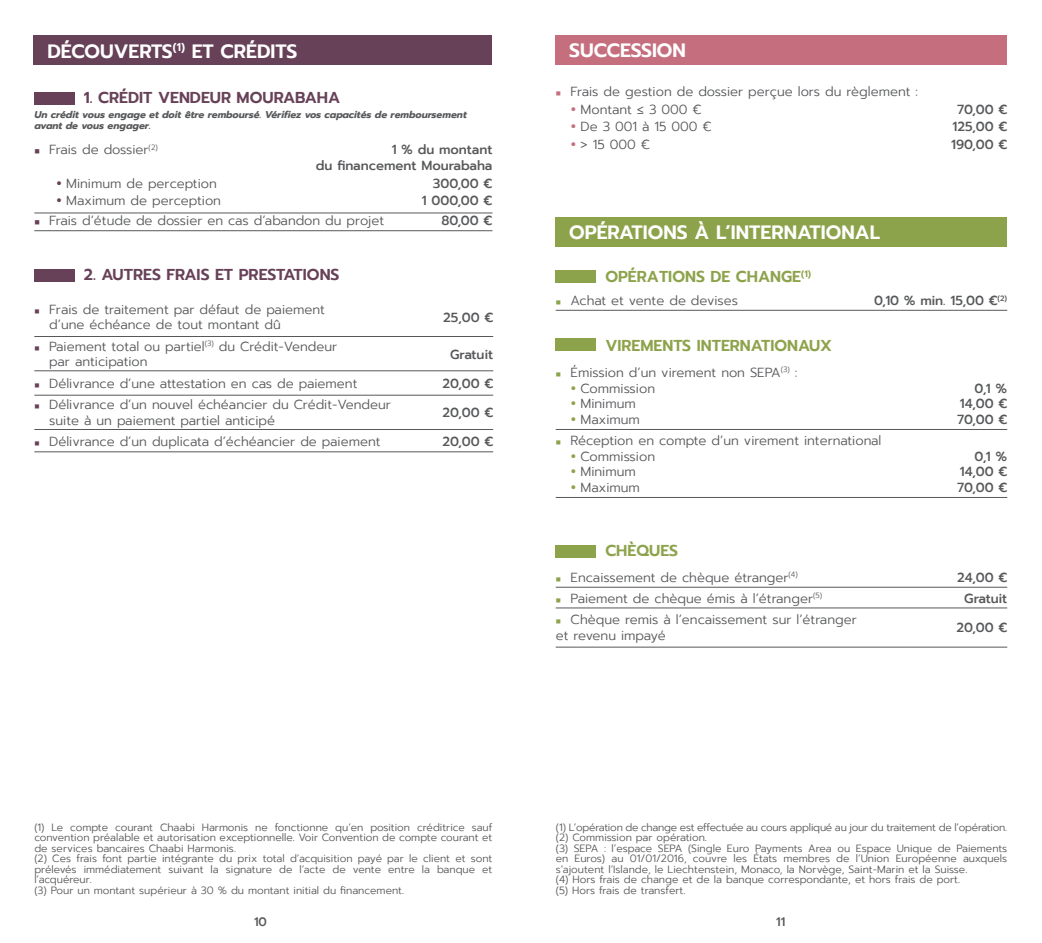
<style>
.page{position:relative;width:1042px;height:943px;background:#fff}
.page>*{position:absolute;margin:0;border:0;box-sizing:border-box;transform-origin:0 0}
.t1{font:600 19.25px "Prompt";color:#fff}
.t2{font:600 15.75px "Prompt";color:#8da34b}
.t3{font:600 15.75px "Prompt";color:#674158}
.t4{font:300 13.12px/15.8px "Prompt";color:#57585a}
.t5{font:500 13.12px "Prompt";color:#57585a}
.t6{font:500 12.25px "Prompt";color:#57585a}
.t7{font:300 10.5px/10.5px "Prompt";color:#57585a;text-align:justify}
.t8{font:300 10.5px "Prompt";letter-spacing:-.02em;color:#57585a}
.t9{font:italic 700 9.8px/10.5px "Prompt";color:#57585a}
</style>
<div class="page">
<div style="left:33px;top:35px;width:458px;height:30px;background:#674158"></div>
<hr style="left:34px;top:230px;width:458px;height:1px;background:#57585a">
<hr style="left:34px;top:212px;width:211px;height:1px;background:#57585a">
<hr style="left:245px;top:212px;width:247px;height:1px;background:#57585a">
<hr style="left:34px;top:336px;width:357px;height:1px;background:#57585a">
<hr style="left:391px;top:336px;width:102px;height:1px;background:#57585a">
<hr style="left:34px;top:370px;width:357px;height:1px;background:#57585a">
<hr style="left:391px;top:370px;width:102px;height:1px;background:#57585a">
<hr style="left:34px;top:395px;width:357px;height:1px;background:#57585a">
<hr style="left:391px;top:395px;width:102px;height:1px;background:#57585a">
<hr style="left:34px;top:429px;width:357px;height:1px;background:#57585a">
<hr style="left:391px;top:429px;width:102px;height:1px;background:#57585a">
<hr style="left:34px;top:451px;width:357px;height:1px;background:#57585a">
<hr style="left:391px;top:451px;width:102px;height:1px;background:#57585a">
<div style="left:35px;top:92px;width:40px;height:12px;background:#674158"></div>
<div style="left:35px;top:269px;width:40px;height:13px;background:#674158"></div>
<div style="left:556px;top:35px;width:451px;height:29px;background:#c56f7e"></div>
<hr style="left:556px;top:310px;width:451px;height:1px;background:#57585a">
<hr style="left:556px;top:429px;width:451px;height:1px;background:#57585a">
<hr style="left:556px;top:497px;width:451px;height:1px;background:#57585a">
<hr style="left:556px;top:587px;width:451px;height:1px;background:#57585a">
<hr style="left:556px;top:607px;width:451px;height:1px;background:#57585a">
<hr style="left:556px;top:646px;width:353px;height:1px;background:#57585a">
<hr style="left:909px;top:646px;width:98px;height:1px;background:#57585a">
<div style="left:556px;top:217px;width:451px;height:29px;background:#8da34b"></div>
<div style="left:556px;top:270px;width:40px;height:12px;background:#8da34b"></div>
<div style="left:556px;top:338px;width:40px;height:13px;background:#8da34b"></div>
<div style="left:556px;top:545px;width:40px;height:12px;background:#8da34b"></div>
<p class="t1" style="left:47px;top:37px;width:251px">DÉCOUVERTS<sup>(1)</sup> ET CRÉDITS</p>
<p class="t3" style="left:84px;top:86px;width:258px">1. CRÉDIT VENDEUR MOURABAHA</p>
<p class="t9" style="left:34px;top:110px;width:434px">Un crédit vous engage et doit être remboursé. Vérifiez vos capacités de remboursement avant de vous engager.</p>
<p class="t4" style="left:49px;top:142px;width:110px">Frais de dossier<sup>(2)</sup></p>
<p class="t5" style="left:392px;top:140px;width:102px">1 % du montant</p>
<p class="t5" style="left:316px;top:156px;width:178px">du financement Mourabaha</p>
<p class="t4" style="left:66px;top:176px;width:152px">Minimum de perception</p>
<p class="t5" style="left:433px;top:174px;width:61px">300,00 €</p>
<p class="t4" style="left:66px;top:192px;width:156px">Maximum de perception</p>
<p class="t5" style="left:422px;top:191px;width:72px">1 000,00 €</p>
<p class="t4" style="left:49px;top:213px;width:336px">Frais d‘étude de dossier en cas d’abandon du projet</p>
<p class="t5" style="left:441px;top:211px;width:53px">80,00 €</p>
<p class="t3" style="left:84px;top:262px;width:257px">2. AUTRES FRAIS ET PRESTATIONS</p>
<p class="t4" style="left:49px;top:301px;width:277px">Frais de traitement par défaut de paiement d’une échéance de tout montant dû</p>
<p class="t5" style="left:443px;top:307px;width:51px">25,00 €</p>
<p class="t4" style="left:49px;top:338px;width:290px">Paiement total ou partiel<sup>(3)</sup> du Crédit-Vendeur par anticipation</p>
<p class="t5" style="left:450px;top:344px;width:44px">Gratuit</p>
<p class="t4" style="left:49px;top:375px;width:310px">Délivrance d’une attestation en cas de paiement</p>
<p class="t5" style="left:442px;top:374px;width:52px">20,00 €</p>
<p class="t4" style="left:49px;top:397px;width:343px">Délivrance d’un nouvel échéancier du Crédit-Vendeur suite à un paiement partiel anticipé</p>
<p class="t5" style="left:442px;top:403px;width:52px">20,00 €</p>
<p class="t4" style="left:49px;top:433px;width:333px">Délivrance d’un duplicata d’échéancier de paiement</p>
<p class="t5" style="left:442px;top:431px;width:52px">20,00 €</p>
<p class="t1" style="left:569px;top:36px;width:118px">SUCCESSION</p>
<p class="t4" style="left:570px;top:84px;width:349px">Frais de gestion de dossier perçue lors du règlement :</p>
<p class="t4" style="left:580px;top:101px;width:123px">Montant ≤ 3 000 €</p>
<p class="t5" style="left:957px;top:100px;width:52px">70,00 €</p>
<p class="t4" style="left:580px;top:119px;width:133px">De 3 001 à 15 000 €</p>
<p class="t5" style="left:952px;top:117px;width:56px">125,00 €</p>
<p class="t4" style="left:580px;top:136px;width:71px">&gt; 15 000 €</p>
<p class="t5" style="left:951px;top:135px;width:58px">190,00 €</p>
<p class="t1" style="left:569px;top:218px;width:312px">OPÉRATIONS À L’INTERNATIONAL</p>
<p class="t2" style="left:605px;top:265px;width:207px">OPÉRATIONS DE CHANGE<sup>(1)</sup></p>
<p class="t4" style="left:570px;top:292px;width:169px">Achat et vente de devises</p>
<p class="t5" style="left:874px;top:291px;width:135px">0,10 % min. 15,00 €<sup>(2)</sup></p>
<p class="t2" style="left:605px;top:334px;width:228px">VIREMENTS INTERNATIONAUX</p>
<p class="t4" style="left:570px;top:364px;width:228px">Émission d’un virement non SEPA<sup>(3)</sup> :</p>
<p class="t4" style="left:580px;top:380px;width:76px">Commission</p>
<p class="t5" style="left:974px;top:378px;width:34px">0,1 %</p>
<p class="t4" style="left:580px;top:396px;width:57px">Minimum</p>
<p class="t5" style="left:960px;top:394px;width:49px">14,00 €</p>
<p class="t4" style="left:580px;top:411px;width:61px">Maximum</p>
<p class="t5" style="left:957px;top:410px;width:52px">70,00 €</p>
<p class="t4" style="left:570px;top:432px;width:312px">Réception en compte d’un virement international</p>
<p class="t4" style="left:580px;top:448px;width:76px">Commission</p>
<p class="t5" style="left:974px;top:446px;width:34px">0,1 %</p>
<p class="t4" style="left:580px;top:464px;width:57px">Minimum</p>
<p class="t5" style="left:960px;top:462px;width:49px">14,00 €</p>
<p class="t4" style="left:580px;top:479px;width:61px">Maximum</p>
<p class="t5" style="left:957px;top:478px;width:52px">70,00 €</p>
<p class="t2" style="left:605px;top:539px;width:74px">CHÈQUES</p>
<p class="t4" style="left:570px;top:569px;width:229px">Encaissement de chèque étranger<sup>(4)</sup></p>
<p class="t5" style="left:957px;top:568px;width:52px">24,00 €</p>
<p class="t4" style="left:570px;top:590px;width:253px">Paiement de chèque émis à l’étranger<sup>(5)</sup></p>
<p class="t5" style="left:964px;top:588px;width:44px">Gratuit</p>
<p class="t4" style="left:556px;top:612px;width:303px;text-indent:15px">Chèque remis à l’encaissement sur l’étranger et revenu impayé</p>
<p class="t5" style="left:956px;top:618px;width:52px">20,00 €</p>
<p class="t7" style="left:34px;top:822px;width:460px">(1) Le compte courant Chaabi Harmonis ne fonctionne qu’en position créditrice sauf convention préalable et autorisation exceptionnelle. Voir Convention de compte courant et de services bancaires Chaabi Harmonis.</p>
<p class="t7" style="left:34px;top:853px;width:460px">(2) Ces frais font partie intégrante du prix total d’acquisition payé par le client et sont prélevés immédiatement suivant la signature de l’acte de vente entre la banque et l’acquéreur.</p>
<p class="t7" style="left:34px;top:885px;width:371px">(3) Pour un montant supérieur à 30 % du montant initial du financement.</p>
<p class="t8" style="left:556px;top:819px;width:453px">(1) L’opération de change est effectuée au cours appliqué au jour du traitement de l’opération.</p>
<p class="t7" style="left:556px;top:832px;width:153px">(2) Commission par opération.</p>
<p class="t7" style="left:556px;top:843px;width:453px">(3) SEPA : l’espace SEPA (Single Euro Payments Area ou Espace Unique de Paiements en Euros) au 01/01/2016, couvre les États membres de l’Union Européenne auxquels s’ajoutent l’Islande, le Liechtenstein, Monaco, la Norvège, Saint-Marin et la Suisse.</p>
<p class="t7" style="left:556px;top:874px;width:406px">(4) Hors frais de change et de la banque correspondante, et hors frais de port.</p>
<p class="t7" style="left:556px;top:885px;width:131px">(5) Hors frais de transfert.</p>
<p class="t6" style="left:254px;top:912px;width:14px">10</p>
<p class="t6" style="left:776px;top:913px;width:11px">11</p>
</div>
